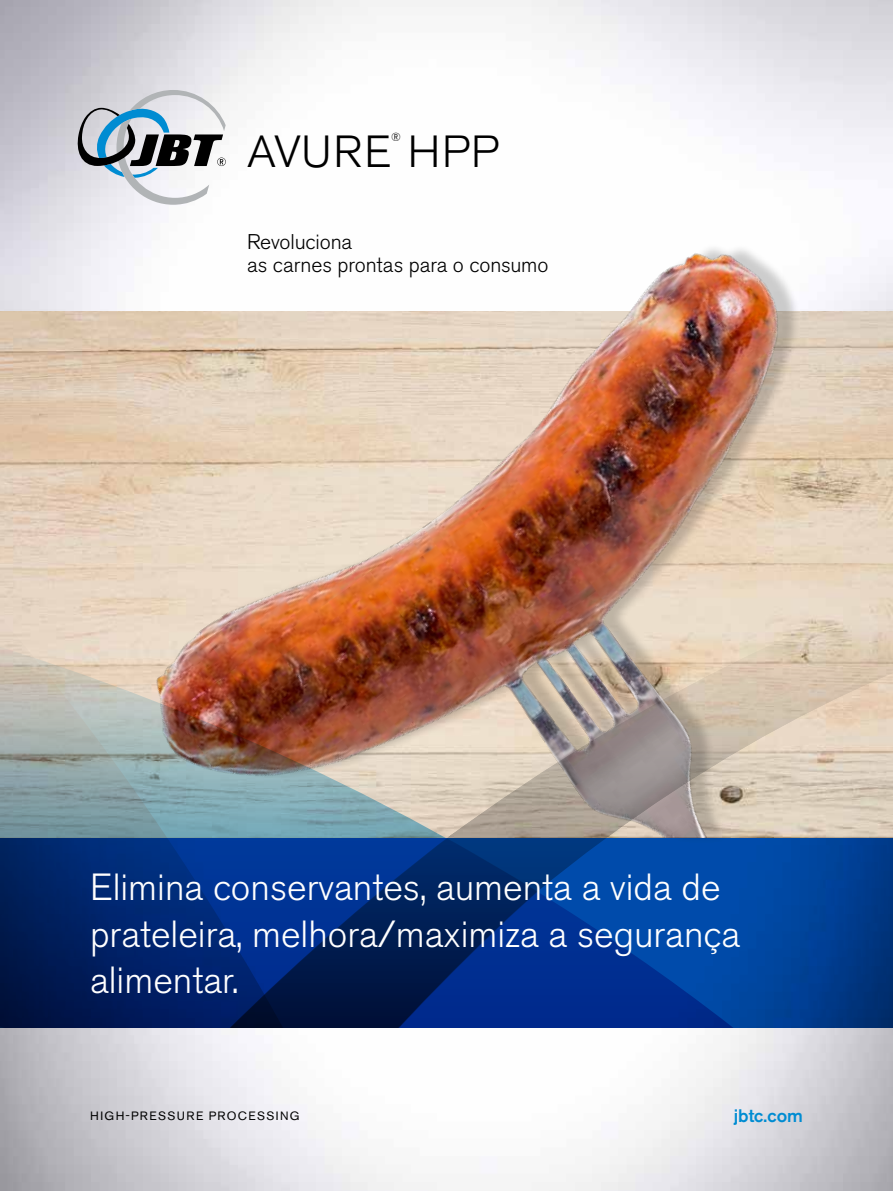
<style>
.page{position:relative;width:893px;height:1191px;background:#fff}
.page>*{position:absolute;margin:0;border:0;box-sizing:border-box;transform-origin:0 0}
.t1{font:300 44.7px "Akzidenz Grotesk Pro";letter-spacing:.03em;color:#000}
.t2{font:300 37.5px/46.5px "Akzidenz Grotesk Pro";color:#fff}
.t3{font:300 21.15px/23.1px "Akzidenz Grotesk Pro";letter-spacing:-.005em;color:#000}
.t4{font:500 18px "Akzidenz Grotesk Pro";color:#008cd2}
.t5{font:12px "Akzidenz Grotesk Pro";letter-spacing:.11em;color:#000}
.t6{font:300 11.7px "Akzidenz Grotesk Pro";color:#000}
</style>
<div class="page">
<img style="left:0;top:0;width:893px;height:1191px">
<img style="left:0;top:312px;width:119px;height:214px">
<img style="left:119px;top:241px;width:774px;height:295px">
<svg style="left:453px;top:536px;width:440px;height:26px;background:#c49177"></svg>
<svg style="left:0;top:526px;width:453px;height:36px;background:#e7ceb8"></svg>
<img style="left:0;top:562px;width:893px;height:276px">
<svg style="left:0;top:838px;width:893px;height:189px;background:#002f7f"></svg>
<svg style="left:78px;top:90px;width:148px;height:115px"></svg>
<p class="t6" style="left:391px;top:129px;width:11px">®</p>
<p class="t1" style="left:247px;top:122px;width:253px">AVURE HPP</p>
<p class="t3" style="left:247px;top:230px;width:303px">Revoluciona<br>as carnes prontas para o consumo</p>
<p class="t2" style="left:90px;top:863px;width:652px">Elimina conservantes, aumenta a vida de prateleira, melhora/maximiza a segurança alimentar.</p>
<p class="t5" style="left:90px;top:1107px;width:211px">HIGH-PRESSURE PROCESSING</p>
<p class="t4" style="left:734px;top:1104px;width:71px">jbtc.com</p>
</div>
